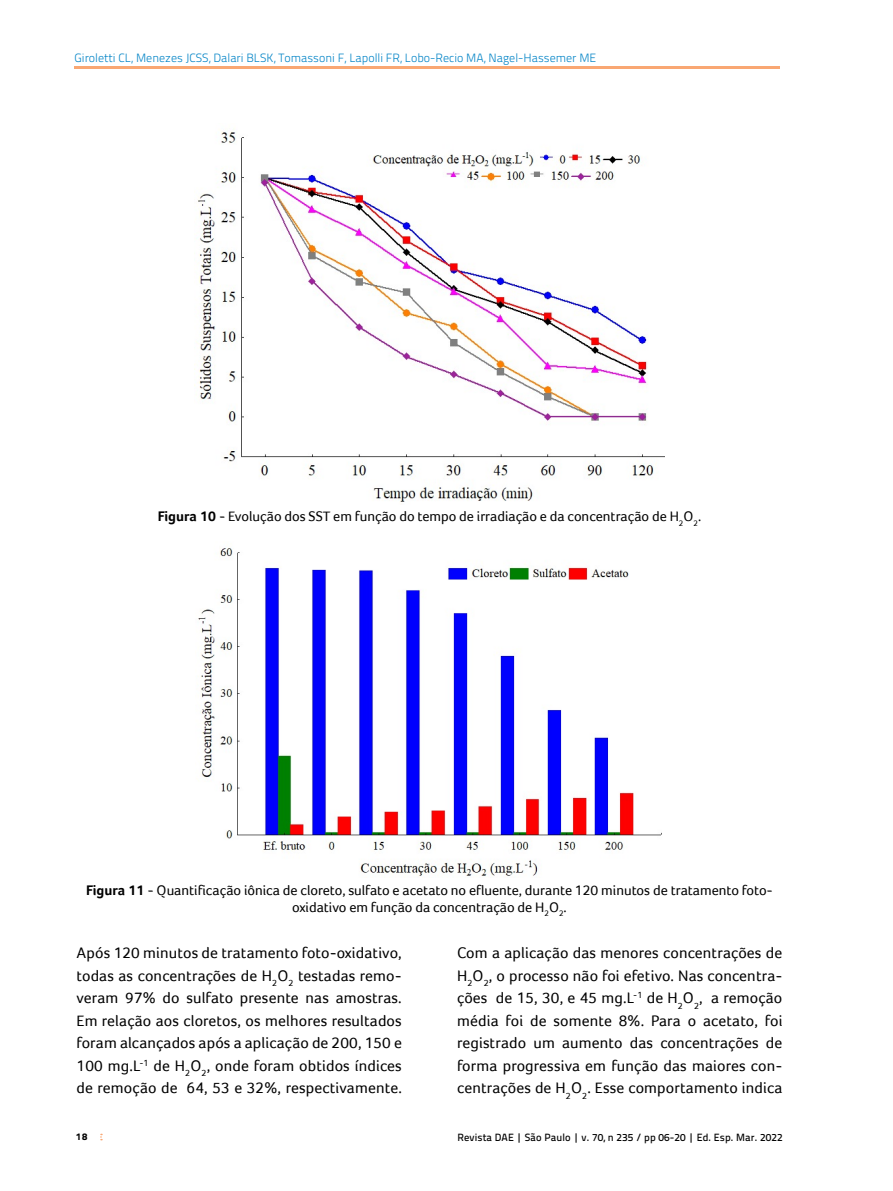
<style>
.page{position:relative;width:893px;height:1191px;background:#fff}
.page>*{position:absolute;margin:0;border:0;box-sizing:border-box;transform-origin:0 0}
.t1{font:15.75px/22.5px "Foco";letter-spacing:.01em;color:#000;text-align:justify}
.t2{font:14.25px/17.1px "Foco";color:#000;text-align:center}
.t3{font:300 12px "Titillium Text 22 L";color:#0083c6}
.t4{font:500 10.5px "Titillium Text 22 L";letter-spacing:.01em;color:#000}
.t5{font:800 9.75px "Titillium Text 22 L";color:#000}
.s1{font-weight:700}
</style>
<div class="page">
<img style="left:196px;top:132px;width:468px;height:370px">
<img style="left:198px;top:548px;width:464px;height:328px">
<hr style="left:75px;top:66px;width:705px;height:3px;background:#f9a773">
<p class="t3" style="left:75px;top:49px;width:523px">Giroletti CL, Menezes JCSS, Dalari BLSK, Tomassoni F, Lapolli FR, Lobo-Recio MA, Nagel-Hassemer ME</p>
<p class="t2" style="left:158px;top:508px;width:545px"><span class="s1">Figura 10</span> - Evolução dos SST em função do tempo de irradiação e da concentração de H<sub>2</sub>O<sub>2</sub>.</p>
<p class="t2" style="left:86px;top:881px;width:688px"><span class="s1">Figura 11</span> - Quantificação iônica de cloreto, sulfato e acetato no efluente, durante 120 minutos de tratamento foto&shy;oxidativo em função da concentração de H<sub>2</sub>O<sub>2</sub>.</p>
<p class="t1" style="left:77px;top:941px;width:327px">Após 120 minutos de tratamento foto-oxidativo, todas as concentrações de H<sub>2</sub>O<sub>2</sub> testadas remo&shy;veram 97% do sulfato presente nas amostras.<br>Em relação aos cloretos, os melhores resultados foram alcançados após a aplicação de 200, 150 e 100 mg.L<sup>-1</sup> de H<sub>2</sub>O<sub>2</sub>, onde foram obtidos índices de remoção de 64, 53 e 32%, respectivamente.</p>
<p class="t1" style="left:457px;top:941px;width:327px">Com a aplicação das menores concentrações de H<sub>2</sub>O<sub>2</sub>, o processo não foi efetivo. Nas concentra&shy;ções de 15, 30, e 45 mg.L<sup>-1</sup> de H<sub>2</sub>O<sub>2</sub>, a remoção média foi de somente 8%. Para o acetato, foi registrado um aumento das concentrações de forma progressiva em função das maiores con&shy;centrações de H<sub>2</sub>O<sub>2</sub>. Esse comportamento indica</p>
<p class="t5" style="left:76px;top:1129px;width:13px">18</p>
<p class="t4" style="left:458px;top:1129px;width:326px">Revista DAE | São Paulo | v. 70, n 235 / pp 06-20 | Ed. Esp. Mar. 2022</p>
</div>
